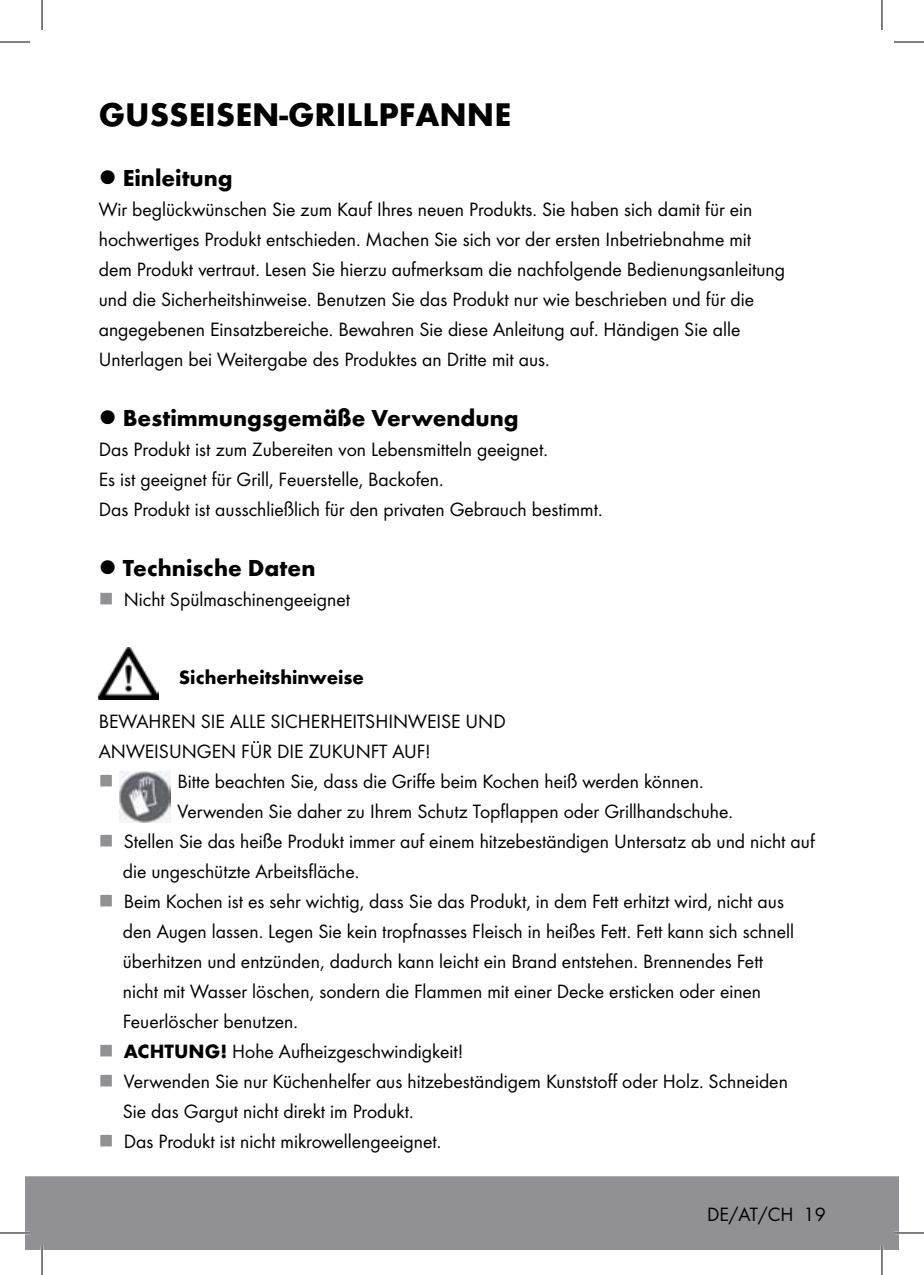
<style>
.page{position:relative;width:924px;height:1275px;background:#fff}
.page>*{position:absolute;margin:0;border:0;box-sizing:border-box;transform-origin:0 0}
.t1{font:700 34px "Futura";color:#000}
.t2{font:700 24px "Futura";color:#000}
.t3{font:20px/30px "Futura Boo";color:#000}
.t4{font:700 20px "Futura";color:#000}
.t5{font:20px "Wingdings";color:#919195}
.s1{color:#919195}
.s2{font-family:"Futura";font-weight:700}
</style>
<div class="page">
<div style="left:25px;top:1176px;width:873px;height:74px;background:#919195"></div>
<img style="left:99px;top:647px;width:59px;height:52px">
<img style="left:120px;top:771px;width:51px;height:51px">
<hr style="left:0;top:1231px;width:30px;height:3px;background:#fff">
<hr style="left:893px;top:1231px;width:30px;height:3px;background:#fff">
<hr style="left:41px;top:1245px;width:2px;height:30px;background:#fff">
<hr style="left:880px;top:1245px;width:2px;height:30px;background:#fff">
<hr style="left:0;top:42px;width:30px;height:1px;background:#000">
<hr style="left:893px;top:42px;width:30px;height:1px;background:#000">
<hr style="left:0;top:1232px;width:30px;height:1px;background:#000">
<hr style="left:893px;top:1232px;width:30px;height:1px;background:#000">
<hr style="left:42px;top:0;width:1px;height:30px;background:#000">
<hr style="left:42px;top:1245px;width:1px;height:30px;background:#000">
<hr style="left:881px;top:0;width:1px;height:30px;background:#000">
<hr style="left:881px;top:1245px;width:1px;height:30px;background:#000">
<h1 class="t1" style="left:99px;top:93px;width:413px">GUSSEISEN-GRILLPFANNE</h1>
<p class="t2" style="left:99px;top:163px;width:135px">● Einleitung</p>
<p class="t3" style="left:99px;top:194px;width:687px">Wir beglückwünschen Sie zum Kauf Ihres neuen Produkts. Sie haben sich damit für ein hochwertiges Produkt entschieden. Machen Sie sich vor der ersten Inbetriebnahme mit dem Produkt vertraut. Lesen Sie hierzu aufmerksam die nachfolgende Bedienungsanleitung und die Sicherheitshinweise. Benutzen Sie das Produkt nur wie beschrieben und für die angegebenen Einsatzbereiche. Bewahren Sie diese Anleitung auf. Händigen Sie alle Unterlagen bei Weitergabe des Produktes an Dritte mit aus.</p>
<p class="t2" style="left:99px;top:403px;width:421px">● Bestimmungsgemäße Verwendung</p>
<p class="t3" style="left:99px;top:434px;width:505px">Das Produkt ist zum Zubereiten von Lebensmitteln geeignet.<br>Es ist geeignet für Grill, Feuerstelle, Backofen.<br>Das Produkt ist ausschließlich für den privaten Gebrauch bestimmt.</p>
<p class="t2" style="left:99px;top:553px;width:218px">● Technische Daten</p>
<p class="t3" style="left:99px;top:584px;width:252px"><span class="s1">■</span> Nicht Spülmaschinengeeignet</p>
<p class="t4" style="left:179px;top:664px;width:186px">Sicherheitshinweise</p>
<p class="t3" style="left:99px;top:706px;width:408px">BEWAHREN SIE ALLE SICHERHEITSHINWEISE UND<br>ANWEISUNGEN FÜR DIE ZUKUNFT AUF!</p>
<p class="t5" style="left:99px;top:770px;width:16px">■</p>
<p class="t3" style="left:177px;top:766px;width:557px">Bitte beachten Sie, dass die Griffe beim Kochen heiß werden können.<br>Verwenden Sie daher zu Ihrem Schutz Topflappen oder Grillhandschuhe.</p>
<p class="t3" style="left:123px;top:826px;width:693px;text-indent:-24px"><span class="s1">■</span> Stellen Sie das heiße Produkt immer auf einem hitzebeständigen Untersatz ab und nicht auf die ungeschützte Arbeitsfläche.</p>
<p class="t3" style="left:123px;top:886px;width:672px;text-indent:-24px"><span class="s1">■</span> Beim Kochen ist es sehr wichtig, dass Sie das Produkt, in dem Fett erhitzt wird, nicht aus den Augen lassen. Legen Sie kein tropfnasses Fleisch in heißes Fett. Fett kann sich schnell überhitzen und entzünden, dadurch kann leicht ein Brand entstehen. Brennendes Fett nicht mit Wasser löschen, sondern die Flammen mit einer Decke ersticken oder einen Feuerlöscher benutzen.</p>
<p class="t3" style="left:99px;top:1036px;width:366px"><span class="s1">■</span> <span class="s2">ACHTUNG!</span> Hohe Aufheizgeschwindigkeit!</p>
<p class="t3" style="left:123px;top:1066px;width:666px;text-indent:-24px"><span class="s1">■</span> Verwenden Sie nur Küchenhelfer aus hitzebeständigem Kunststoff oder Holz. Schneiden<br>Sie das Gargut nicht direkt im Produkt.</p>
<p class="t3" style="left:99px;top:1126px;width:344px"><span class="s1">■</span> Das Produkt ist nicht mikrowellengeeignet.</p>
<p class="t3" style="left:706px;top:1199px;width:120px">DE/AT/CH 19</p>
</div>
